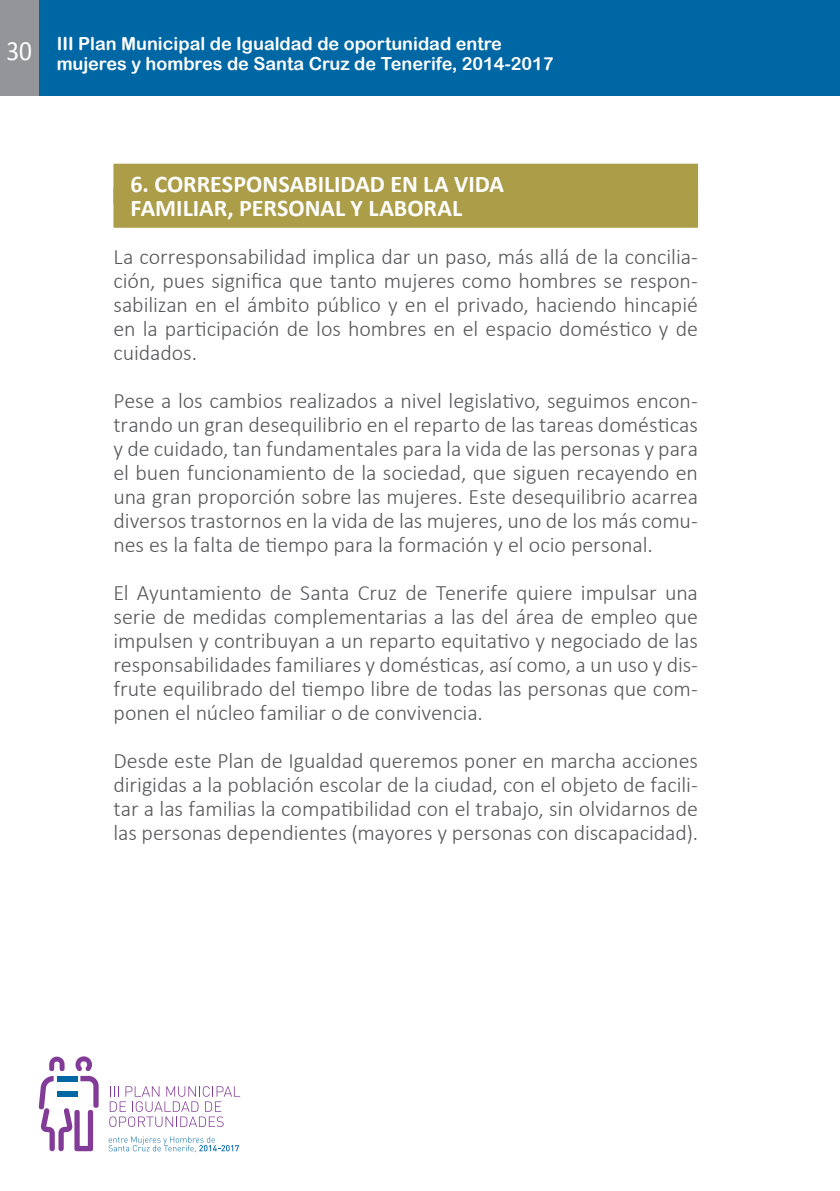
<style>
.page{position:relative;width:840px;height:1191px;background:#fff}
.page>*{position:absolute;margin:0;border:0;box-sizing:border-box;transform-origin:0 0}
.t1{font:28px "Calibri";color:#fff;scale:.9 1}
.ANTETILO{font:700 24px "Calibri";color:#fff}
.CUERPO_DE_TEXTO{font:300 22px/24px "Calibri";color:#57585a;text-align:justify}
.t2{font:18px/20px "Arial Rounded MT Bold";color:#fff}
</style>
<div class="page">
<div style="left:0;top:0;width:839px;height:96px;background:#0067a5"></div>
<div style="left:0;top:0;width:39px;height:96px;background:#939598"></div>
<svg style="left:109px;top:1086px;width:131px;height:41px"></svg>
<svg style="left:108px;top:1136px;width:131px;height:16px"></svg>
<svg style="left:39px;top:1056px;width:60px;height:95px"></svg>
<div style="left:113px;top:164px;width:584px;height:40px;background:#ac9d48"></div>
<div style="left:113px;top:188px;width:584px;height:40px;background:#ac9d48"></div>
<p class="t1" style="left:7px;top:33px;width:30px">30</p>
<p class="t2" style="left:57px;top:34px;width:498px">III Plan Municipal de Igualdad de oportunidad entre mujeres y hombres de Santa Cruz de Tenerife, 2014-2017</p>
<p class="ANTETILO" style="left:130px;top:169px;width:375px">6. CORRESPONSABILIDAD EN LA VIDA</p>
<p class="ANTETILO" style="left:130px;top:193px;width:333px">FAMILIAR, PERSONAL Y LABORAL</p>
<p class="CUERPO_DE_TEXTO" style="left:113px;top:244px;width:585px">La corresponsabilidad implica dar un paso, más allá de la concilia&shy;ción, pues significa que tanto mujeres como hombres se respon&shy;sabilizan en el ámbito público y en el privado, haciendo hincapié en la participación de los hombres en el espacio doméstico y de cuidados.</p>
<p class="CUERPO_DE_TEXTO" style="left:113px;top:388px;width:585px">Pese a los cambios realizados a nivel legislativo, seguimos encon&shy;trando un gran desequilibrio en el reparto de las tareas domésticas y de cuidado, tan fundamentales para la vida de las personas y para el buen funcionamiento de la sociedad, que siguen recayendo en una gran proporción sobre las mujeres. Este desequilibrio acarrea diversos trastornos en la vida de las mujeres, uno de los más comu&shy;nes es la falta de tiempo para la formación y el ocio personal.</p>
<p class="CUERPO_DE_TEXTO" style="left:113px;top:580px;width:585px">El Ayuntamiento de Santa Cruz de Tenerife quiere impulsar una serie de medidas complementarias a las del área de empleo que impulsen y contribuyan a un reparto equitativo y negociado de las responsabilidades familiares y domésticas, así como, a un uso y dis&shy;frute equilibrado del tiempo libre de todas las personas que com&shy;ponen el núcleo familiar o de convivencia.</p>
<p class="CUERPO_DE_TEXTO" style="left:113px;top:748px;width:585px">Desde este Plan de Igualdad queremos poner en marcha acciones dirigidas a la población escolar de la ciudad, con el objeto de facili&shy;tar a las familias la compatibilidad con el trabajo, sin olvidarnos de las personas dependientes (mayores y personas con discapacidad).</p>
</div>
